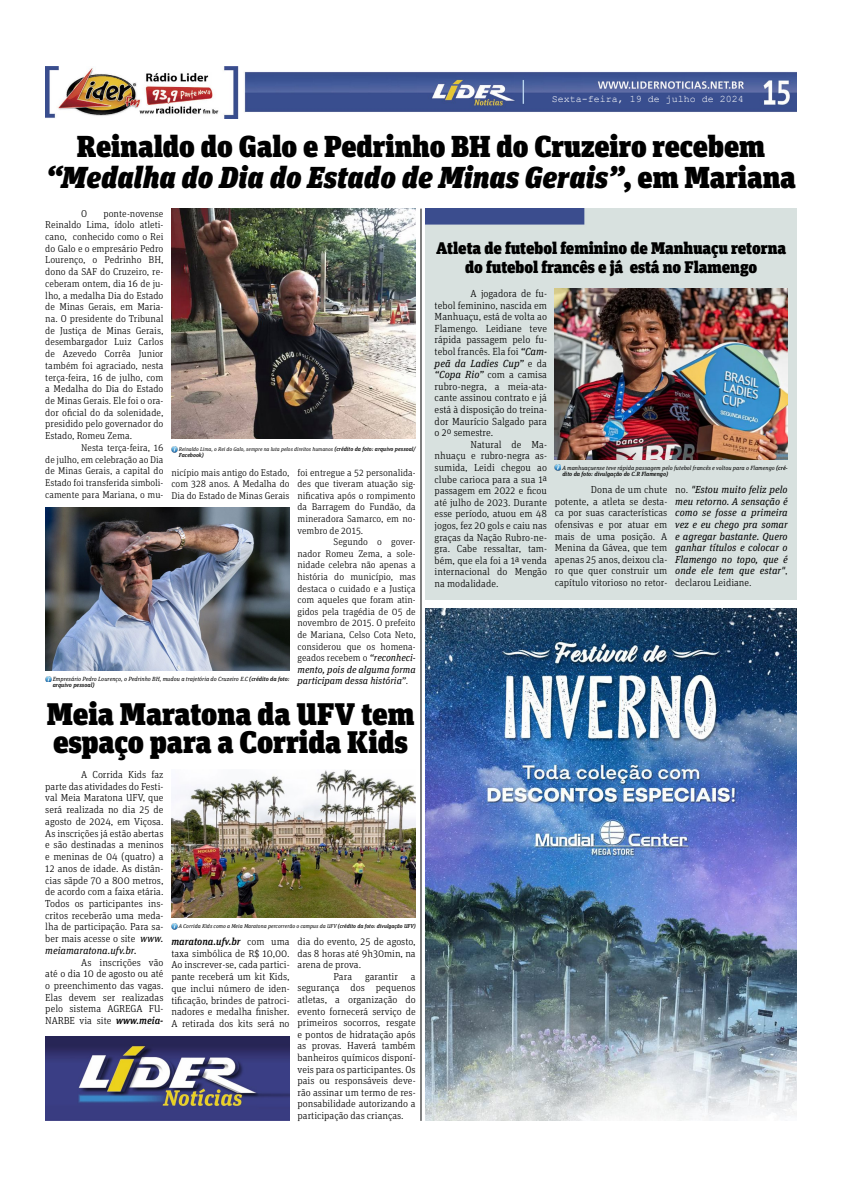
<style>
.page{position:relative;width:842px;height:1191px;background:#fff}
.page>*{position:absolute;margin:0;border:0;box-sizing:border-box;transform-origin:0 0}
.t1{font:900 31.2px/28px "Unit Slab Pro";color:#000}
.t2{font:900 30.3px/31px "Unit Slab Pro";color:#000;text-align:center}
.t3{font:900 16.8px/19px "Unit Slab Pro";color:#000;text-align:center}
.t4{font:300 10.3px/11.6px "Unit Slab Pro";color:#000;text-align:justify}
.t5{font:300 10.2px/11.6px "Unit Slab Pro";color:#000;text-align:justify}
.t6{font:italic 10.2px/11.6px "Unit Slab Pro";color:#000;text-align:justify}
.t7{font:300 10px/11.7px "Unit Slab Pro";color:#000;text-align:justify}
.t8{font:10px "Courier New";color:#fff}
.t9{font:300 9.8px/11.6px "Unit Slab Pro";color:#000;text-align:justify}
.t10{font:italic 6px/6px "Unit Slab Pro";color:#000}
.t11{font:italic 500 5.8px "Unit Slab Pro";color:#000}
.t12{font:italic 5.6px "Unit Slab Pro";color:#000}
.t13{font:italic 5.4px "Unit Slab Pro";color:#000}
.s1{font-style:italic}
.s2{font-weight:500;font-size:5.8px}
.s3{font-weight:400;font-style:italic}
.s4{font-weight:500}
.s5{font-weight:500;font-style:italic}
.s6{font-weight:300;font-style:normal}
</style>
<div class="page">
<img style="left:45px;top:66px;width:752px;height:52px">
<img style="left:426px;top:609px;width:371px;height:511px">
<img style="left:171px;top:208px;width:245px;height:231px">
<img style="left:45px;top:508px;width:245px;height:162px">
<img style="left:171px;top:770px;width:245px;height:147px">
<svg style="left:171px;top:447px;width:6px;height:6px"></svg>
<svg style="left:45px;top:676px;width:6px;height:6px"></svg>
<svg style="left:171px;top:923px;width:6px;height:6px"></svg>
<hr style="left:420px;top:208px;width:1px;height:912px;background:#000">
<div style="left:426px;top:209px;width:371px;height:390px;background:#d8e1df"></div>
<svg style="left:555px;top:465px;width:6px;height:6px"></svg>
<img style="left:555px;top:289px;width:233px;height:170px">
<img style="left:45px;top:1036px;width:245px;height:84px">
<p class="t8" style="left:552px;top:93px;width:194px">Sexta-feira, 19 de julho de 2024</p>
<h2 class="t2" style="left:46px;top:129px;width:751px">Reinaldo do Galo e Pedrinho BH do Cruzeiro recebem <span class="s1">“Medalha do Dia do Estado de Minas Gerais”</span>, em Mariana</h2>
<p class="t7" style="left:81px;top:207px;width:8px">O</p>
<p class="t7" style="left:45px;top:207px;width:120px;text-indent:58px">ponte-novense Reinaldo Lima, ídolo atleti&shy;cano, conhecido como o Rei do Galo e o empresário Pedro Lourenço, o Pedrinho BH, dono da SAF do Cruzeiro, re&shy;ceberam ontem, dia 16 de ju&shy;lho, a medalha Dia do Estado de Minas Gerais, em Maria&shy;na. O presidente do Tribunal de Justiça de Minas Gerais, desembargador Luiz Carlos de Azevedo Corrêa Junior também foi agraciado, nesta terça-feira, 16 de julho, com a Medalha do Dia do Estado de Minas Gerais. Ele foi o ora&shy;dor oficial do da solenidade, presidido pelo governador do Estado, Romeu Zema.</p>
<p class="t9" style="left:45px;top:441px;width:120px;text-indent:36px">Nesta terça-feira, 16 de julho, em celebração ao Dia de Minas Gerais, a capital do Estado foi transferida simboli&shy;camente para Mariana, o mu-</p>
<p class="t13" style="left:179px;top:446px;width:238px">Reinaldo Lima, o Rei do Galo, sempre na luta pelos direitos humanos <span class="s2">(crédito da foto: arquivo pessoal/</span></p>
<p class="t11" style="left:179px;top:451px;width:27px">Facebook)</p>
<p class="t9" style="left:298px;top:466px;width:120px">foi entregue a 52 personalida&shy;des que tiveram atuação sig&shy;nificativa após o rompimento da Barragem do Fundão, da mineradora Samarco, em no&shy;vembro de 2015.</p>
<p class="t9" style="left:298px;top:535px;width:120px;text-indent:36px">Segundo o gover&shy;nador Romeu Zema, a sole&shy;nidade celebra não apenas a história do município, mas destaca o cuidado e a Justiça com aqueles que foram atin&shy;gidos pela tragédia de 05 de novembro de 2015. O prefeito de Mariana, Celso Cota Neto, considerou que os homena&shy;geados recebem o <span class="s3">“reconheci&shy;mento, pois de alguma forma participam dessa história”</span>.</p>
<h1 class="t1" style="left:47px;top:698px;width:369px">Meia Maratona da UFV tem espaço para a Corrida Kids</h1>
<p class="t9" style="left:171px;top:466px;width:120px">nicípio mais antigo do Estado, com 328 anos. A Medalha do Dia do Estado de Minas Gerais</p>
<p class="t10" style="left:53px;top:675px;width:238px">Empresário Pedro Lourenço, o Pedrinho BH, mudou a trajetória do Cruzeiro E.C <span class="s4">(crédito da foto: arquivo pessoal)</span></p>
<p class="t5" style="left:45px;top:768px;width:120px;text-indent:36px">A Corrida Kids faz parte das atividades do Festi&shy;val Meia Maratona UFV, que será realizada no dia 25 de agosto de 2024, em Viçosa.<br>As inscrições já estão abertas e são destinadas a meninos e meninas de 04 (quatro) a 12 anos de idade. As distân&shy;cias sãpde 70 a 800 metros, de acordo com a faixa etária.<br>Todos os participantes ins&shy;critos receberão uma meda&shy;lha de participação. Para sa&shy;ber mais acesse o site <span class="s3">www. meiamaratona.ufv.br.</span></p>
<p class="t5" style="left:45px;top:956px;width:120px;text-indent:36px">As inscrições vão até o dia 10 de agosto ou até o preenchimento das vagas.<br>Elas devem ser realizadas pelo sistema AGREGA FU-NARBE via site <span class="s5">www.meia-</span></p>
<p class="t12" style="left:179px;top:922px;width:238px">A Corrida Kids como a Meia Maratona percorrerão o campus da UFV <span class="s4">(crédito da foto: divulgação UFV)</span></p>
<p class="t5" style="left:171px;top:935px;width:120px"><span class="s5">maratona.ufv.br</span> com uma taxa simbólica de R$ 10,00.<br>Ao inscrever-se, cada partici&shy;pante receberá um kit Kids, que inclui número de iden&shy;tificação, brindes de patroci&shy;nadores e medalha finisher.<br>A retirada dos kits será no</p>
<p class="t5" style="left:298px;top:935px;width:120px">dia do evento, 25 de agosto,</p>
<p class="t5" style="left:298px;top:947px;width:120px">das 8 horas até 9h30min, na</p>
<p class="t5" style="left:298px;top:958px;width:65px">arena de prova.</p>
<p class="t5" style="left:334px;top:970px;width:20px">Para</p>
<p class="t5" style="left:365px;top:970px;width:34px">garantir</p>
<p class="t5" style="left:298px;top:970px;width:120px;text-indent:113px">a segurança dos pequenos atletas, a organização do evento fornecerá serviço de primeiros socorros, resgate e pontos de hidratação após as provas. Haverá também banheiros químicos disponí&shy;veis para os participantes. Os pais ou responsáveis deve&shy;rão assinar um termo de res&shy;ponsabilidade autorizando a participação das crianças.</p>
<h3 class="t3" style="left:436px;top:237px;width:351px">Atleta de futebol feminino de Manhuaçu retorna do futebol francês e já está no Flamengo</h3>
<p class="t4" style="left:435px;top:287px;width:114px;text-indent:36px">A jogadora de fu&shy;tebol feminino, nascida em Manhuaçu, está de volta ao Flamengo. Leidiane teve rápida passagem pelo fu&shy;tebol francês. Ela foi <span class="s3">“Cam&shy;peã da Ladies Cup”</span> e da <span class="s3">“Copa Rio”</span> com a camisa rubro-negra, a meia-ata&shy;cante assinou contrato e já está à disposição do treina&shy;dor Maurício Salgado para o 2º semestre.</p>
<p class="t5" style="left:435px;top:438px;width:114px;text-indent:36px">Natural de Ma&shy;nhuaçu e rubro-negra as&shy;sumida, Leidi chegou ao clube carioca para a sua 1ª passagem em 2022 e ficou até julho de 2023. Durante esse período, atuou em 48 jogos, fez 20 gols e caiu nas graças da Nação Rubro-ne&shy;gra. Cabe ressaltar, tam&shy;bém, que ela foi a 1ª venda internacional do Mengão na modalidade.</p>
<p class="t10" style="left:562px;top:464px;width:227px">A manhuaçuense teve rápida passagem pelo futebol francês e voltou para o Flamengo <span class="s4">(cré&shy;dito da foto: divulgação do C.R Flamengo)</span></p>
<p class="t5" style="left:555px;top:483px;width:114px;text-indent:36px">Dona de um chute potente, a atleta se desta&shy;ca por suas características ofensivas e por atuar em mais de uma posição. A Menina da Gávea, que tem apenas 25 anos, deixou cla&shy;ro que quer construir um capítulo vitorioso no retor-</p>
<p class="t6" style="left:675px;top:483px;width:114px"><span class="s6">no.</span> "Estou muito feliz pelo meu retorno. A sensação é como se fosse a primeira vez e eu chego pra somar e agregar bastante. Quero ganhar títulos e colocar o Flamengo no topo, que é onde ele tem que estar"<span class="s6">, declarou Leidiane.</span></p>
</div>
